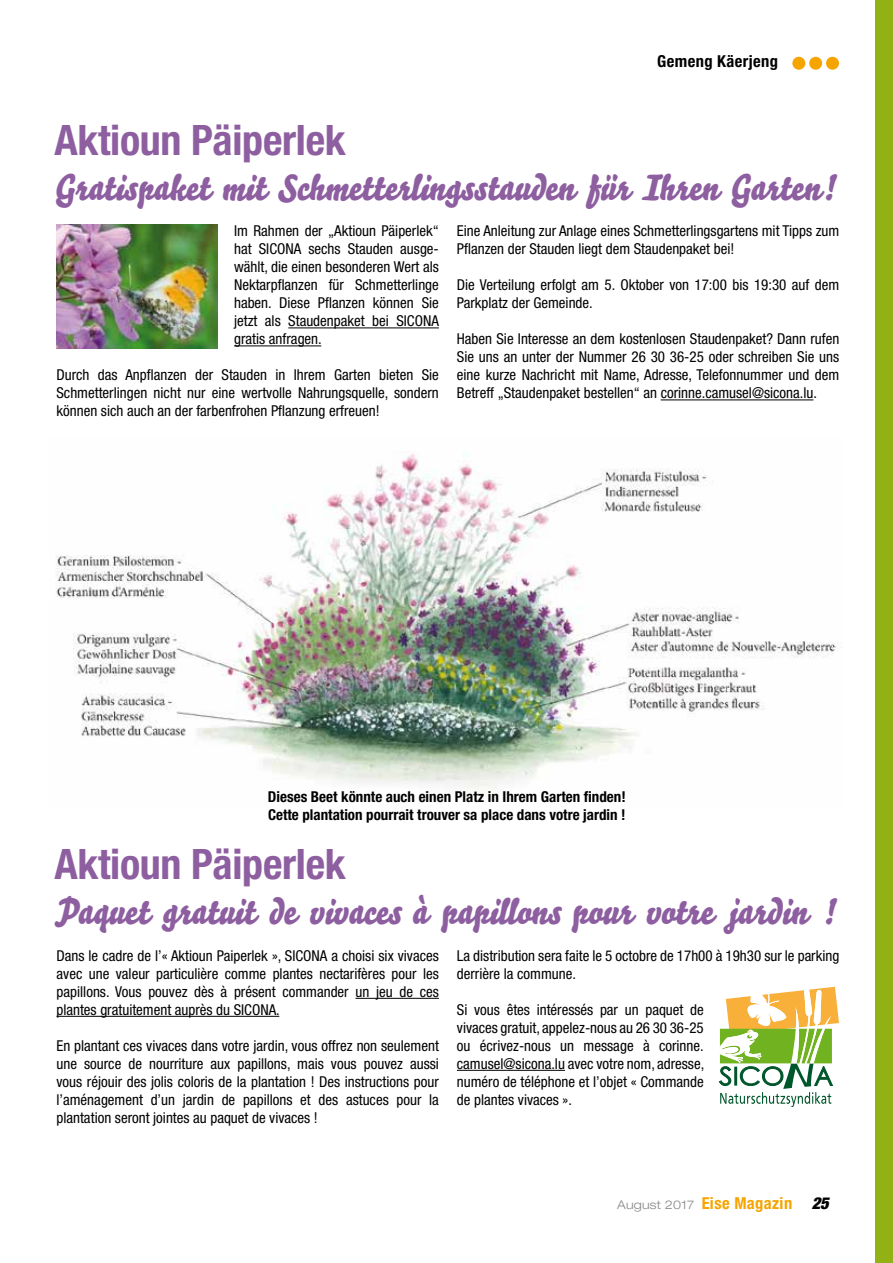
<style>
.page{position:relative;width:893px;height:1263px;background:#fff}
.page>*{position:absolute;margin:0;border:0;box-sizing:border-box;transform-origin:0 0}
.t1{font:700 condensed 42px "Helvetica Neue";letter-spacing:-.005em;color:#8e5fa0}
.t2{font:36px "Bello Script";letter-spacing:-.005em;color:#8e5fa0}
.t3{font:700 condensed 16.5px "Helvetica Neue";letter-spacing:.025em;color:#f6a400}
.t4{font:700 condensed 16.5px "Helvetica Neue";letter-spacing:.025em;color:#000}
.t5{font:condensed 15px/18px "Helvetica Neue";color:#000;text-align:justify}
.t6{font:700 condensed 15px/18px "Helvetica Neue";color:#000}
.s1{font-weight:300;font-stretch:expanded;font-size:12px;color:#87888a}
.s2{font-weight:900;font-style:italic;color:#000}
</style>
<div class="page">
<div style="left:792px;top:57px;width:13px;height:13px;background:#f6a400;border-radius:50%"></div>
<div style="left:809px;top:57px;width:13px;height:13px;background:#f6a400;border-radius:50%"></div>
<div style="left:826px;top:57px;width:13px;height:13px;background:#f6a400;border-radius:50%"></div>
<svg style="left:719px;top:987px;width:120px;height:120px"></svg>
<hr style="left:355px;top:998px;width:84px;height:1px;background:#000">
<hr style="left:56px;top:1016px;width:223px;height:1px;background:#000">
<hr style="left:457px;top:1070px;width:108px;height:1px;background:#000">
<img style="left:56px;top:452px;width:780px;height:337px">
<hr style="left:288px;top:327px;width:151px;height:1px;background:#000">
<hr style="left:234px;top:345px;width:87px;height:1px;background:#000">
<hr style="left:661px;top:399px;width:152px;height:1px;background:#000">
<img style="left:56px;top:225px;width:161px;height:124px">
<div style="left:876px;top:0;width:17px;height:1263px;background:#92b115"></div>
<p class="t4" style="left:657px;top:51px;width:122px">Gemeng Käerjeng</p>
<h1 class="t1" style="left:54px;top:114px;width:293px">Aktioun Päiperlek</h1>
<h2 class="t2" style="left:54px;top:161px;width:786px">Gratispaket mit Schmetterlingsstauden für Ihren Garten!</h2>
<p class="t5" style="left:234px;top:222px;width:206px">Im Rahmen der „Aktioun Päiperlek“ hat SICONA sechs Stauden ausge&shy;wählt, die einen besonderen Wert als Nektarpflanzen für Schmetterlinge haben. Diese Pflanzen können Sie jetzt als Staudenpaket bei SICONA gratis anfragen.</p>
<p class="t5" style="left:56px;top:366px;width:384px">Durch das Anpflanzen der Stauden in Ihrem Garten bieten Sie Schmetterlingen nicht nur eine wertvolle Nahrungsquelle, sondern können sich auch an der farbenfrohen Pflanzung erfreuen!</p>
<p class="t5" style="left:457px;top:222px;width:384px">Eine Anleitung zur Anlage eines Schmetterlingsgartens mit Tipps zum<br>Pflanzen der Stauden liegt dem Staudenpaket bei!</p>
<p class="t5" style="left:457px;top:276px;width:384px">Die Verteilung erfolgt am 5. Oktober von 17:00 bis 19:30 auf dem<br>Parkplatz der Gemeinde.</p>
<p class="t5" style="left:457px;top:330px;width:384px">Haben Sie Interesse an dem kostenlosen Staudenpaket? Dann rufen Sie uns an unter der Nummer 26 30 36-25 oder schreiben Sie uns eine kurze Nachricht mit Name, Adresse, Telefonnummer und dem Betreff „Staudenpaket bestellen“ an corinne.camusel@sicona.lu.</p>
<p class="t6" style="left:268px;top:788px;width:359px">Dieses Beet könnte auch einen Platz in Ihrem Garten finden!<br>Cette plantation pourrait trouver sa place dans votre jardin !</p>
<h1 class="t1" style="left:54px;top:839px;width:293px">Aktioun Päiperlek</h1>
<h2 class="t2" style="left:54px;top:885px;width:786px">Paquet gratuit de vivaces à papillons pour votre jardin !</h2>
<p class="t5" style="left:56px;top:946px;width:384px">Dans le cadre de l’« Aktioun Paiperlek », SICONA a choisi six vivaces avec une valeur particulière comme plantes nectarifères pour les papillons. Vous pouvez dès à présent commander un jeu de ces plantes gratuitement auprès du SICONA.</p>
<p class="t5" style="left:56px;top:1036px;width:384px">En plantant ces vivaces dans votre jardin, vous offrez non seulement une source de nourriture aux papillons, mais vous pouvez aussi vous réjouir des jolis coloris de la plantation ! Des instructions pour l’aménagement d’un jardin de papillons et des astuces pour la plantation seront jointes au paquet de vivaces !</p>
<p class="t5" style="left:457px;top:946px;width:384px">La distribution sera faite le 5 octobre de 17h00 à 19h30 sur le parking derrière la commune.</p>
<p class="t5" style="left:457px;top:1000px;width:249px">Si vous êtes intéressés par un paquet de vivaces gratuit, appelez-nous au 26 30 36-25 ou écrivez-nous un message à corinne. camusel@sicona.lu avec votre nom, adresse, numéro de téléphone et l’objet « Commande de plantes vivaces ».</p>
<p class="t3" style="left:617px;top:1193px;width:213px"><span class="s1">August 2017</span> Eise Magazin <span class="s2">25</span></p>
</div>
